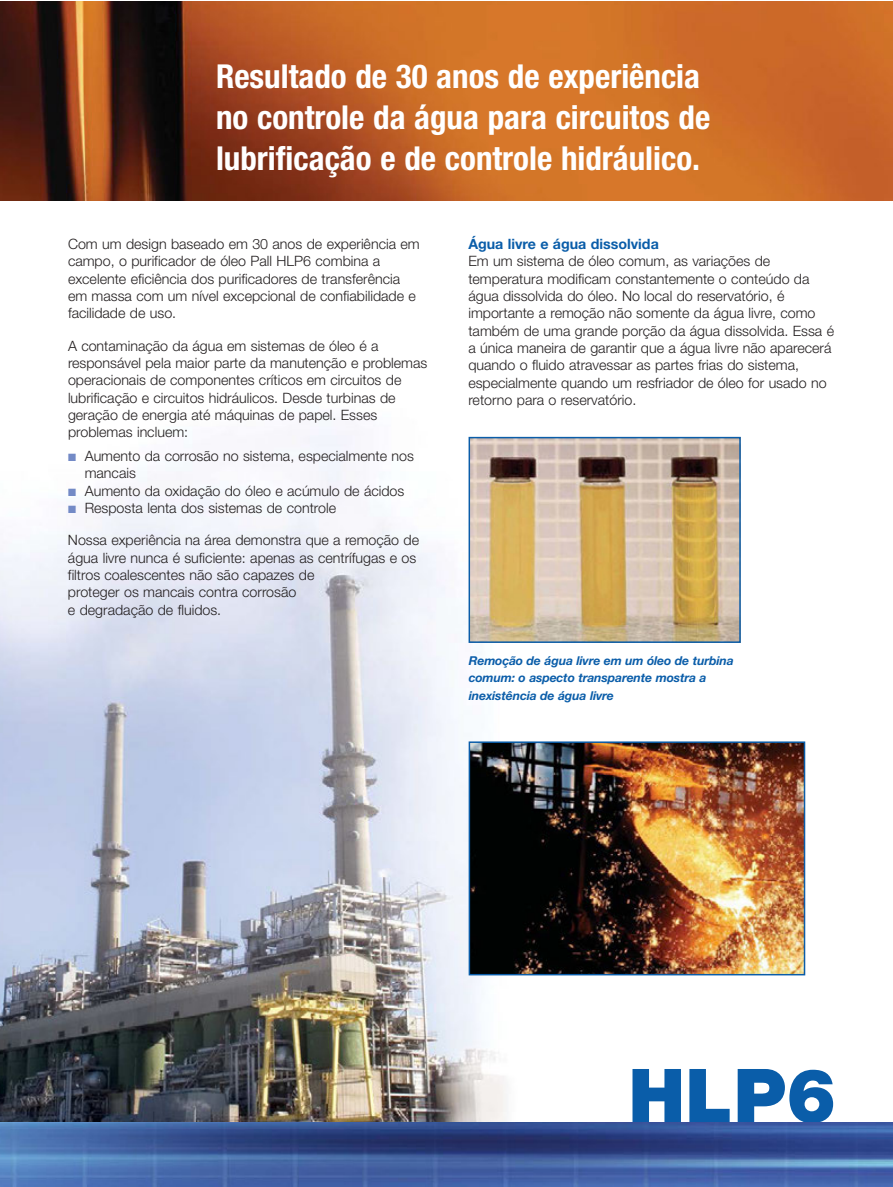
<style>
.page{position:relative;width:893px;height:1187px;background:#fff}
.page>*{position:absolute;margin:0;border:0;box-sizing:border-box;transform-origin:0 0}
.t1{font:900 75px "Helvetica Neue";color:#0a5da9}
.t2{font:700 condensed 33px/41px "Helvetica Neue";color:#fff}
.t3{font:300 14.25px/17.4px "Helvetica Neue";color:#231f20}
.t4{font:700 14.25px "Helvetica Neue";color:#0a5da9}
.t5{font:italic 700 12.15px/17.4px "Helvetica Neue";letter-spacing:-.01em;color:#0a5da9}
.s1{color:#738ac6}
</style>
<div class="page">
<img style="left:0;top:429px;width:573px;height:693px">
<img style="left:0;top:1122px;width:892px;height:64px">
<img style="left:472px;top:440px;width:266px;height:200px">
<div style="left:469px;top:437px;width:272px;height:206px;border:2px solid #0a5da9"></div>
<img style="left:472px;top:744px;width:330px;height:228px">
<div style="left:469px;top:741px;width:336px;height:234px;border:2px solid #0a5da9"></div>
<img style="left:0;top:1px;width:892px;height:199px">
<h2 class="t2" style="left:216px;top:58px;width:496px">Resultado de 30 anos de experiência no controle da água para circuitos de lubrificação e de controle hidráulico.</h2>
<p class="t3" style="left:68px;top:236px;width:353px">Com um design baseado em 30 anos de experiência em campo, o purificador de óleo Pall HLP6 combina a excelente eficiência dos purificadores de transferência em massa com um nível excepcional de confiabilidade e facilidade de uso.</p>
<p class="t3" style="left:68px;top:338px;width:361px">A contaminação da água em sistemas de óleo é a responsável pela maior parte da manutenção e problemas operacionais de componentes críticos em circuitos de lubrificação e circuitos hidráulicos. Desde turbinas de geração de energia até máquinas de papel. Esses problemas incluem:</p>
<p class="t3" style="left:85px;top:448px;width:331px;text-indent:-17px"><span class="s1">■</span> Aumento da corrosão no sistema, especialmente nos mancais</p>
<p class="t3" style="left:68px;top:483px;width:338px"><span class="s1">■</span> Aumento da oxidação do óleo e acúmulo de ácidos</p>
<p class="t3" style="left:68px;top:500px;width:270px"><span class="s1">■</span> Resposta lenta dos sistemas de controle</p>
<p class="t3" style="left:68px;top:533px;width:353px">Nossa experiência na área demonstra que a remoção de água livre nunca é suficiente: apenas as centrífugas e os filtros coalescentes não são capazes de<br>proteger os mancais contra corrosão<br>e degradação de fluidos.</p>
<p class="t4" style="left:468px;top:239px;width:192px">Água livre e água dissolvida</p>
<p class="t3" style="left:468px;top:254px;width:367px">Em um sistema de óleo comum, as variações de temperatura modificam constantemente o conteúdo da água dissolvida do óleo. No local do reservatório, é importante a remoção não somente da água livre, como também de uma grande porção da água dissolvida. Essa é a única maneira de garantir que a água livre não aparecerá quando o fluido atravessar as partes frias do sistema, especialmente quando um resfriador de óleo for usado no retorno para o reservatório.</p>
<p class="t5" style="left:469px;top:652px;width:266px">Remoção de água livre em um óleo de turbina comum: o aspecto transparente mostra a inexistência de água livre</p>
<h1 class="t1" style="left:628px;top:1068px;width:210px">HLP6</h1>
</div>
